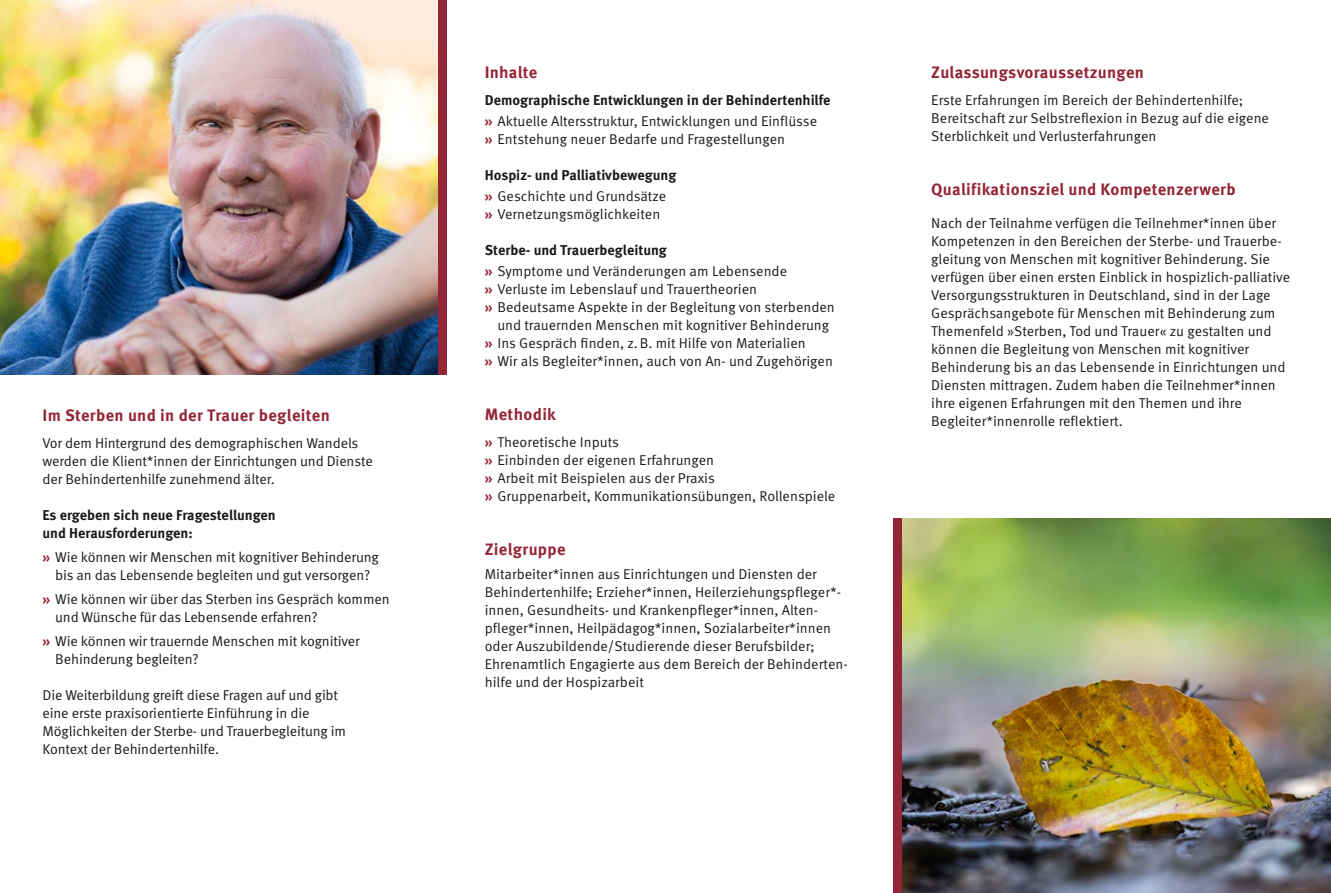
<style>
.page{position:relative;width:1331px;height:893px;background:#fff}
.page>*{position:absolute;margin:0;border:0;box-sizing:border-box;transform-origin:0 0}
.t1{font:700 16.5px "Meta Pro";letter-spacing:.02em;color:#942537}
.t2{font:14.25px/18px "Meta Pro Norm";color:#1a1a18}
.t3{font:700 14.25px/18px "Meta Pro";color:#1a1a18}
.s1{font-family:"Meta Pro";font-weight:700;color:#942537}
</style>
<div class="page">
<img style="left:901px;top:519px;width:430px;height:374px">
<div style="left:893px;top:519px;width:8px;height:374px;background:#942537"></div>
<img style="left:0;top:0;width:438px;height:374px">
<div style="left:438px;top:0;width:8px;height:374px;background:#942537"></div>
<p class="t1" style="left:43px;top:402px;width:289px">Im Sterben und in der Trauer begleiten</p>
<p class="t2" style="left:43px;top:433px;width:332px">Vor dem Hintergrund des demographischen Wandels werden die Klient*innen der Einrichtungen und Dienste der Behindertenhilfe zunehmend älter.</p>
<p class="t3" style="left:43px;top:505px;width:235px">Es ergeben sich neue Fragestellungen und Herausforderungen:</p>
<p class="t2" style="left:43px;top:547px;width:338px;text-align:center"><span class="s1">»</span> Wie können wir Menschen mit kognitiver Behinderung bis an das Lebensende begleiten und gut versorgen?</p>
<p class="t2" style="left:55px;top:589px;width:336px;text-indent:-13px"><span class="s1">»</span> Wie können wir über das Sterben ins Gespräch kommen und Wünsche für das Lebensende erfahren?</p>
<p class="t2" style="left:55px;top:631px;width:306px;text-indent:-13px"><span class="s1">»</span> Wie können wir trauernde Menschen mit kognitiver<br>Behinderung begleiten?</p>
<p class="t2" style="left:43px;top:685px;width:305px">Die Weiterbildung greift diese Fragen auf und gibt eine erste praxisorientierte Einführung in die Möglichkeiten der Sterbe- und Trauerbegleitung im Kontext der Behindertenhilfe.</p>
<p class="t1" style="left:485px;top:60px;width:54px">Inhalte</p>
<p class="t3" style="left:485px;top:90px;width:347px">Demographische Entwicklungen in der Behindertenhilfe</p>
<p class="t2" style="left:485px;top:112px;width:334px"><span class="s1">»</span> Aktuelle Altersstruktur, Entwicklungen und Einflüsse <span class="s1">»</span> Entstehung neuer Bedarfe und Fragestellungen</p>
<p class="t3" style="left:485px;top:165px;width:193px">Hospiz- und Palliativbewegung</p>
<p class="t2" style="left:485px;top:186px;width:183px"><span class="s1">»</span> Geschichte und Grundsätze <span class="s1">»</span> Vernetzungsmöglichkeiten</p>
<p class="t3" style="left:485px;top:240px;width:184px">Sterbe- und Trauerbegleitung</p>
<p class="t2" style="left:485px;top:261px;width:304px"><span class="s1">»</span> Symptome und Veränderungen am Lebensende</p>
<p class="t2" style="left:485px;top:279px;width:274px"><span class="s1">»</span> Verluste im Lebenslauf und Trauertheorien</p>
<p class="t2" style="left:485px;top:297px;width:352px"><span class="s1">»</span> Bedeutsame Aspekte in der Begleitung von sterbenden</p>
<p class="t2" style="left:497px;top:315px;width:333px">und trauernden Menschen mit kognitiver Behinderung</p>
<p class="t2" style="left:485px;top:333px;width:323px"><span class="s1">»</span> Ins Gespräch finden, z. B. mit Hilfe von Materialien</p>
<p class="t2" style="left:485px;top:351px;width:350px"><span class="s1">»</span> Wir als Begleiter*innen, auch von An- und Zugehörigen</p>
<p class="t1" style="left:485px;top:402px;width:73px">Methodik</p>
<p class="t2" style="left:485px;top:432px;width:352px"><span class="s1">»</span> Theoretische Inputs<br><span class="s1">»</span> Einbinden der eigenen Erfahrungen<br><span class="s1">»</span> Arbeit mit Beispielen aus der Praxis<br><span class="s1">»</span> Gruppenarbeit, Kommunikationsübungen, Rollenspiele</p>
<p class="t1" style="left:485px;top:537px;width:82px">Zielgruppe</p>
<p class="t2" style="left:485px;top:564px;width:364px">Mitarbeiter*innen aus Einrichtungen und Diensten der Behindertenhilfe; Erzieher*innen, Heilerziehungspfleger*- innen, Gesundheits- und Krankenpfleger*innen, Alten&shy;pfleger*innen, Heilpädagog*innen, Sozialarbeiter*innen oder Auszubildende/Studierende dieser Berufsbilder; Ehrenamtlich Engagierte aus dem Bereich der Behinderten&shy;hilfe und der Hospizarbeit</p>
<p class="t1" style="left:931px;top:60px;width:214px">Zulassungsvoraussetzungen</p>
<p class="t2" style="left:931px;top:90px;width:339px">Erste Erfahrungen im Bereich der Behindertenhilfe;<br>Bereitschaft zur Selbstreflexion in Bezug auf die eigene<br>Sterblichkeit und Verlusterfahrungen</p>
<p class="t1" style="left:931px;top:177px;width:306px">Qualifikationsziel und Kompetenzerwerb</p>
<p class="t2" style="left:931px;top:214px;width:360px">Nach der Teilnahme verfügen die Teilnehmer*innen über Kompetenzen in den Bereichen der Sterbe- und Trauerbe&shy;gleitung von Menschen mit kognitiver Behinderung. Sie verfügen über einen ersten Einblick in hospizlich-palliative Versorgungsstrukturen in Deutschland, sind in der Lage Gesprächsangebote für Menschen mit Behinderung zum Themenfeld »Sterben, Tod und Trauer« zu gestalten und können die Begleitung von Menschen mit kognitiver Behinderung bis an das Lebensende in Einrichtungen und Diensten mittragen. Zudem haben die Teilnehmer*innen ihre eigenen Erfahrungen mit den Themen und ihre Begleiter*innenrolle reflektiert.</p>
</div>
